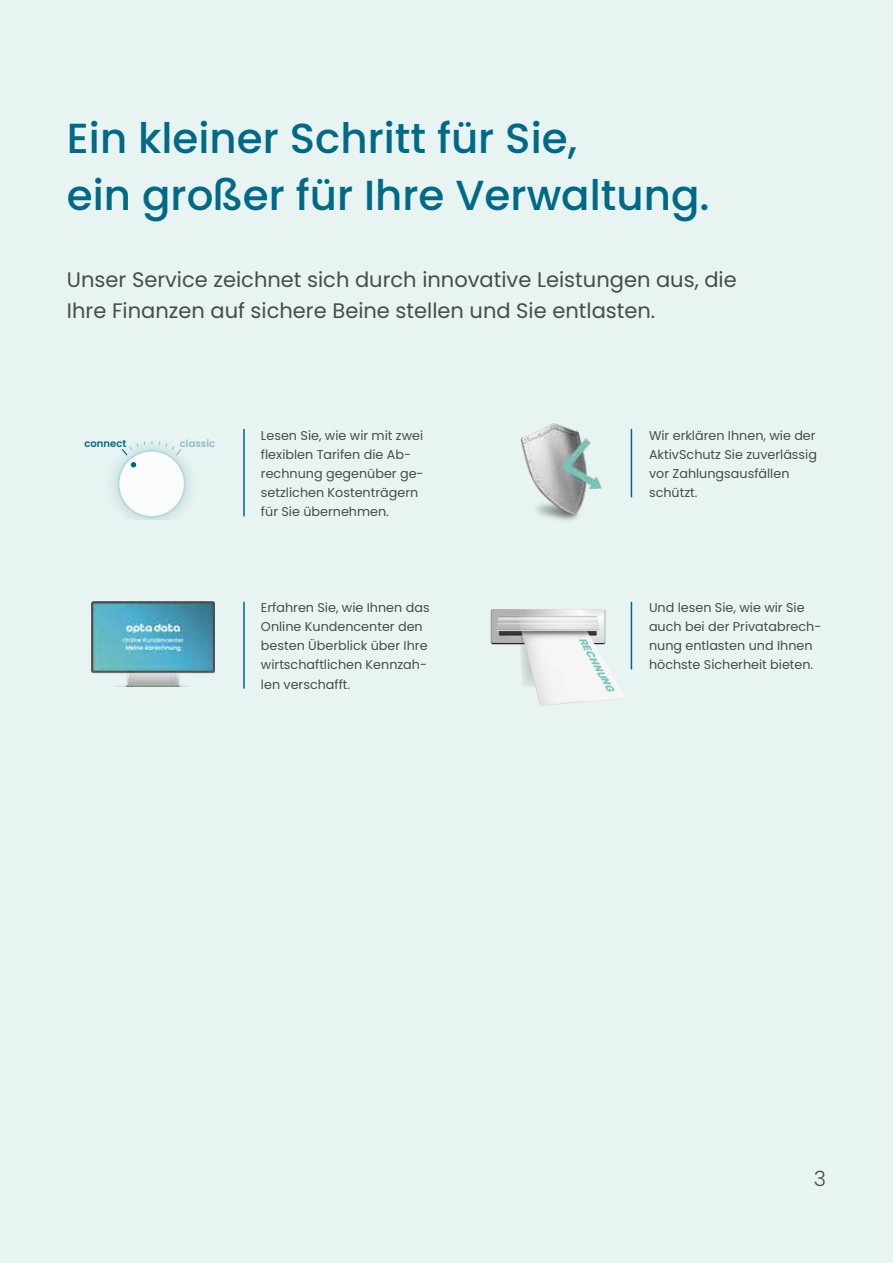
<style>
.page{position:relative;width:893px;height:1263px;background:#e8f4f2}
.page>*{position:absolute;margin:0;border:0;box-sizing:border-box;transform-origin:0 0}
.t1{font:500 42px/57.3px "Poppins";color:#006986}
.t2{font:21px/31.5px "Poppins";color:#4a4a49}
.t3{font:300 21px "Poppins";color:#4a4a49}
.t4{font:12.75px/19.2px "Poppins";color:#4a4a49}
.t5{font:600 10.05px "Poppins";color:#006986}
.t6{font:600 10.05px "Poppins";color:#8fbdce}
.t7{font:italic 800 9.15px "Aktiv Grotesk";color:#77c5b8;scale:1.14 1}
</style>
<div class="page">
<img style="left:92px;top:601px;width:122px;height:85px">
<img style="left:520px;top:423px;width:82px;height:98px">
<img style="left:490px;top:609px;width:2px;height:35px">
<svg style="left:492px;top:609px;width:134px;height:97px"></svg>
<hr style="left:243px;top:429px;width:2px;height:87px;background:#006986">
<hr style="left:243px;top:602px;width:2px;height:86px;background:#006986">
<hr style="left:631px;top:429px;width:1px;height:68px;background:#006986">
<hr style="left:631px;top:602px;width:1px;height:67px;background:#006986">
<img style="left:112px;top:456px;width:79px;height:64px">
<div style="left:119px;top:451px;width:66px;height:66px;background:#fafcfc;border-radius:50%"></div>
<div style="left:118px;top:450px;width:68px;height:68px;border:2px solid #bad6e1;border-radius:50%"></div>
<svg style="left:131px;top:462px;width:5px;height:5px"></svg>
<svg style="left:122px;top:441px;width:60px;height:15px"></svg>
<h1 class="t1" style="left:67px;top:110px;width:644px">Ein kleiner Schritt für Sie,<br>ein großer für Ihre Verwaltung.</h1>
<h2 class="t2" style="left:67px;top:264px;width:671px">Unser Service zeichnet sich durch innovative Leistungen aus, die<br>Ihre Finanzen auf sichere Beine stellen und Sie entlasten.</h2>
<p class="t5" style="left:84px;top:437px;width:43px">connect</p>
<p class="t6" style="left:180px;top:437px;width:37px">classic</p>
<p class="t4" style="left:261px;top:426px;width:164px">Lesen Sie, wie wir mit zwei flexiblen Tarifen die Ab&shy;rechnung gegenüber ge&shy;setzlichen Kostenträgern für Sie übernehmen.</p>
<p class="t4" style="left:649px;top:426px;width:170px">Wir erklären Ihnen, wie der<br>AktivSchutz Sie zuverlässig vor Zahlungsausfällen schützt.</p>
<p class="t4" style="left:261px;top:598px;width:170px">Erfahren Sie, wie Ihnen das<br>Online Kundencenter den besten Überblick über Ihre wirtschaftlichen Kennzah&shy;len verschafft.</p>
<p class="t4" style="left:649px;top:598px;width:174px">Und lesen Sie, wie wir Sie auch bei der Privatabrech&shy;nung entlasten und Ihnen höchste Sicherheit bieten.</p>
<p class="t7" style="left:587px;top:635px;width:54px;rotate:61deg">RECHNUNG</p>
<h2 class="t3" style="left:814px;top:1166px;width:14px">3</h2>
</div>
